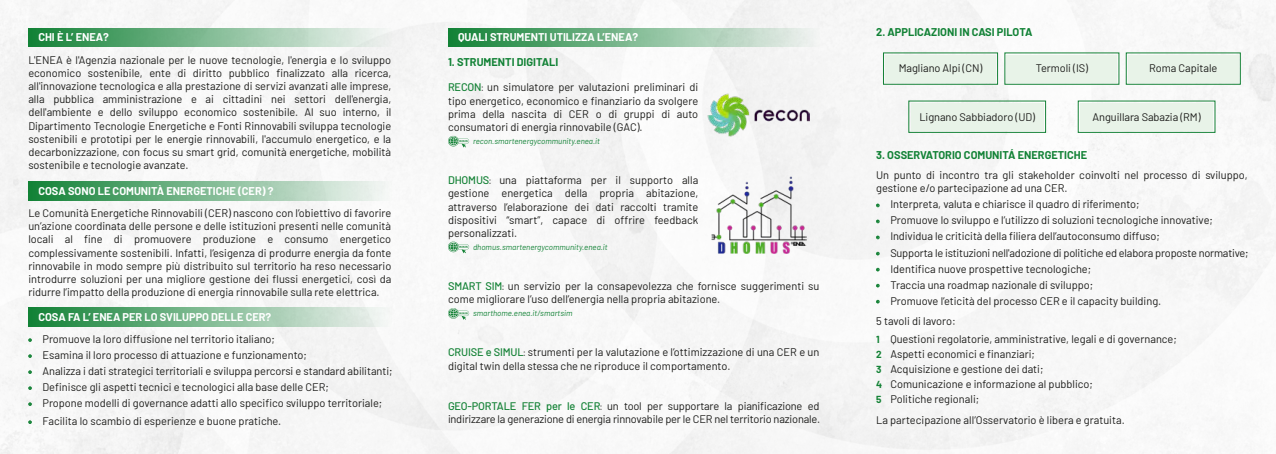
<style>
.page{position:relative;width:1276px;height:454px;background:#fff}
.page>*{position:absolute;margin:0;border:0;box-sizing:border-box;transform-origin:0 0}
.t1{font:11px/13.2px "Barlow";color:#1d1d1b}
.t2{font:700 11px "Barlow";color:#fff}
.t3{font:700 11px "Barlow";color:#128236}
.t4{font:italic 8px "Barlow";color:#128236}
.s1{color:#148236}
.s2{font-weight:500;color:#148236}
.s3{font-family:"Barlow Condensed";font-weight:300;font-size:10px}
.s4{font-weight:700;font-size:10px;color:#148236}
</style>
<div class="page">
<img style="left:0;top:0;width:1276px;height:454px">
<svg style="left:875px;top:203px;width:5px;height:5px"></svg>
<svg style="left:875px;top:219px;width:5px;height:5px"></svg>
<svg style="left:875px;top:235px;width:5px;height:5px"></svg>
<svg style="left:875px;top:251px;width:5px;height:5px"></svg>
<svg style="left:875px;top:267px;width:5px;height:5px"></svg>
<svg style="left:875px;top:283px;width:5px;height:5px"></svg>
<svg style="left:875px;top:299px;width:5px;height:5px"></svg>
<div style="left:28px;top:28px;width:363px;height:19px;background:linear-gradient(to right,#118135,#f5f6f5)"></div>
<div style="left:28px;top:182px;width:363px;height:18px;background:linear-gradient(to right,#118135,#f5f6f6)"></div>
<svg style="left:27px;top:337px;width:6px;height:5px"></svg>
<svg style="left:27px;top:353px;width:6px;height:5px"></svg>
<svg style="left:27px;top:369px;width:6px;height:5px"></svg>
<svg style="left:27px;top:385px;width:6px;height:5px"></svg>
<svg style="left:27px;top:401px;width:6px;height:5px"></svg>
<svg style="left:27px;top:419px;width:6px;height:5px"></svg>
<div style="left:28px;top:308px;width:363px;height:18px;background:linear-gradient(to right,#128236,#f4f5f4)"></div>
<div style="left:448px;top:28px;width:371px;height:19px;background:linear-gradient(to right,#128236,#f2f3f2)"></div>
<div style="left:885px;top:55px;width:110px;height:27px;background:#e8f3e8"></div>
<div style="left:911px;top:103px;width:132px;height:27px;background:#e8f3e8"></div>
<div style="left:1080px;top:103px;width:132px;height:27px;background:#e8f3e8"></div>
<div style="left:1006px;top:55px;width:111px;height:27px;background:#e8f3e8"></div>
<div style="left:1128px;top:55px;width:110px;height:27px;background:#e8f3e8"></div>
<img style="left:708px;top:94px;width:102px;height:42px">
<svg style="left:446px;top:135px;width:24px;height:12px"></svg>
<img style="left:711px;top:176px;width:95px;height:77px">
<svg style="left:446px;top:240px;width:24px;height:13px"></svg>
<svg style="left:446px;top:307px;width:24px;height:12px"></svg>
<p class="t2" style="left:38px;top:29px;width:72px">CHI È L’ ENEA?</p>
<p class="t1" style="left:28px;top:52px;width:364px;text-align:justify">L'ENEA è l'Agenzia nazionale per le nuove tecnologie, l'energia e lo sviluppo economico sostenibile, ente di diritto pubblico finalizzato alla ricerca, all'innovazione tecnologica e alla prestazione di servizi avanzati alle imprese, alla pubblica amministrazione e ai cittadini nei settori dell'energia, dell'ambiente e dello sviluppo economico sostenibile. Al suo interno, il Dipartimento Tecnologie Energetiche e Fonti Rinnovabili sviluppa tecnologie sostenibili e prototipi per le energie rinnovabili, l'accumulo energetico, e la decarbonizzazione, con focus su smart grid, comunità energetiche, mobilità sostenibile e tecnologie avanzate.</p>
<p class="t2" style="left:38px;top:183px;width:237px">COSA SONO LE COMUNITÀ ENERGETICHE (CER) ?</p>
<p class="t1" style="left:28px;top:205px;width:364px;text-align:justify">Le Comunità Energetiche Rinnovabili (CER) nascono con l’obiettivo di favorire un’azione coordinata delle persone e delle istituzioni presenti nelle comunità locali al fine di promuovere produzione e consumo energetico complessivamente sostenibili. Infatti, l’esigenza di produrre energia da fonte rinnovabile in modo sempre più distribuito sul territorio ha reso necessario introdurre soluzioni per una migliore gestione dei flussi energetici, così da ridurre l’impatto della produzione di energia rinnovabile sulla rete elettrica.</p>
<p class="t2" style="left:38px;top:308px;width:234px">COSA FA L’ ENEA PER LO SVILUPPO DELLE CER?</p>
<p class="t1" style="left:28px;top:331px;width:248px"><span class="s1">•</span> Promuove la loro diffusione nel territorio italiano;</p>
<p class="t1" style="left:28px;top:347px;width:280px"><span class="s1">•</span> Esamina il loro processo di attuazione e funzionamento;</p>
<p class="t1" style="left:28px;top:363px;width:366px"><span class="s1">•</span> Analizza i dati strategici territoriali e sviluppa percorsi e standard abilitanti;</p>
<p class="t1" style="left:28px;top:379px;width:302px"><span class="s1">•</span> Definisce gli aspetti tecnici e tecnologici alla base delle CER;</p>
<p class="t1" style="left:28px;top:395px;width:355px"><span class="s1">•</span> Propone modelli di governance adatti allo specifico sviluppo territoriale;</p>
<p class="t1" style="left:28px;top:413px;width:254px"><span class="s1">•</span> Facilita lo scambio di esperienze e buone pratiche.</p>
<p class="t2" style="left:458px;top:29px;width:182px">QUALI STRUMENTI UTILIZZA L’ENEA?</p>
<p class="t3" style="left:448px;top:54px;width:112px">1. STRUMENTI DIGITALI</p>
<p class="t1" style="left:448px;top:80px;width:252px;text-align:justify"><span class="s2">RECON</span><span class="s3">:</span> un simulatore per valutazioni preliminari di tipo energetico, economico e finanziario da svolgere prima della nascita di CER o di gruppi di auto consumatori di energia rinnovabile (GAC).</p>
<p class="t4" style="left:473px;top:135px;width:129px">recon.smartenergycommunity.enea.it</p>
<p class="t1" style="left:448px;top:173px;width:252px;text-align:justify"><span class="s2">DHOMUS</span><span class="s3">:</span> una piattaforma per il supporto alla gestione energetica della propria abitazione, attraverso l’elaborazione dei dati raccolti tramite dispositivi “smart”, capace di offrire feedback personalizzati.</p>
<p class="t4" style="left:473px;top:241px;width:136px">dhomus.smartenergycommunity.enea.it</p>
<p class="t1" style="left:448px;top:278px;width:373px"><span class="s2">SMART SIM</span><span class="s3">:</span> un servizio per la consapevolezza che fornisce suggerimenti su come migliorare l’uso dell’energia nella propria abitazione.</p>
<p class="t4" style="left:473px;top:307px;width:101px">smarthome.enea.it/smartsim</p>
<p class="t1" style="left:448px;top:345px;width:373px"><span class="s2">CRUISE e SIMUL</span><span class="s3">:</span> strumenti per la valutazione e l’ottimizzazione di una CER e un digital twin della stessa che ne riproduce il comportamento.</p>
<p class="t1" style="left:448px;top:398px;width:373px"><span class="s2">GEO-PORTALE FER per le CER</span><span class="s3">:</span> un tool per supportare la pianificazione ed indirizzare la generazione di energia rinnovabile per le CER nel territorio nazionale.</p>
<p class="t3" style="left:876px;top:24px;width:158px">2. APPLICAZIONI IN CASI PILOTA</p>
<p class="t1" style="left:898px;top:61px;width:85px">Magliano Alpi (CN)</p>
<p class="t1" style="left:919px;top:109px;width:117px">Lignano Sabbiadoro (UD)</p>
<p class="t1" style="left:1092px;top:109px;width:109px">Anguillara Sabazia (RM)</p>
<p class="t1" style="left:1035px;top:61px;width:54px">Termoli (IS)</p>
<p class="t1" style="left:1149px;top:61px;width:70px">Roma Capitale</p>
<p class="t3" style="left:876px;top:147px;width:212px">3. OSSERVATORIO COMUNITÁ ENERGETICHE</p>
<p class="t1" style="left:876px;top:168px;width:373px">Un punto di incontro tra gli stakeholder coinvolti nel processo di sviluppo, gestione e/o partecipazione ad una CER.</p>
<p class="t1" style="left:876px;top:197px;width:265px"><span class="s1">•</span> Interpreta, valuta e chiarisce il quadro di riferimento;</p>
<p class="t1" style="left:876px;top:213px;width:338px"><span class="s1">•</span> Promuove lo sviluppo e l’utilizzo di soluzioni tecnologiche innovative;</p>
<p class="t1" style="left:876px;top:229px;width:285px"><span class="s1">•</span> Individua le criticità della filiera dell’autoconsumo diffuso;</p>
<p class="t1" style="left:876px;top:245px;width:374px"><span class="s1">•</span> Supporta le istituzioni nell'adozione di politiche ed elabora proposte normative;</p>
<p class="t1" style="left:876px;top:261px;width:216px"><span class="s1">•</span> Identifica nuove prospettive tecnologiche;</p>
<p class="t1" style="left:876px;top:277px;width:218px"><span class="s1">•</span> Traccia una roadmap nazionale di sviluppo;</p>
<p class="t1" style="left:876px;top:289px;width:287px;line-height:20px"><span class="s1">•</span> Promuove l’eticità del processo CER e il capacity building.<br>5 tavoli di lavoro:</p>
<p class="t1" style="left:876px;top:330px;width:302px;line-height:15px"><span class="s4">1</span> Questioni regolatorie, amministrative, legali e di governance; <span class="s4">2</span> Aspetti economici e finanziari;<br><span class="s4">3</span> Acquisizione e gestione dei dati;<br><span class="s4">4</span> Comunicazione e informazione al pubblico;<br><span class="s4">5</span> Politiche regionali;</p>
<p class="t1" style="left:876px;top:412px;width:250px">La partecipazione all’Osservatorio è libera e gratuita.</p>
</div>
